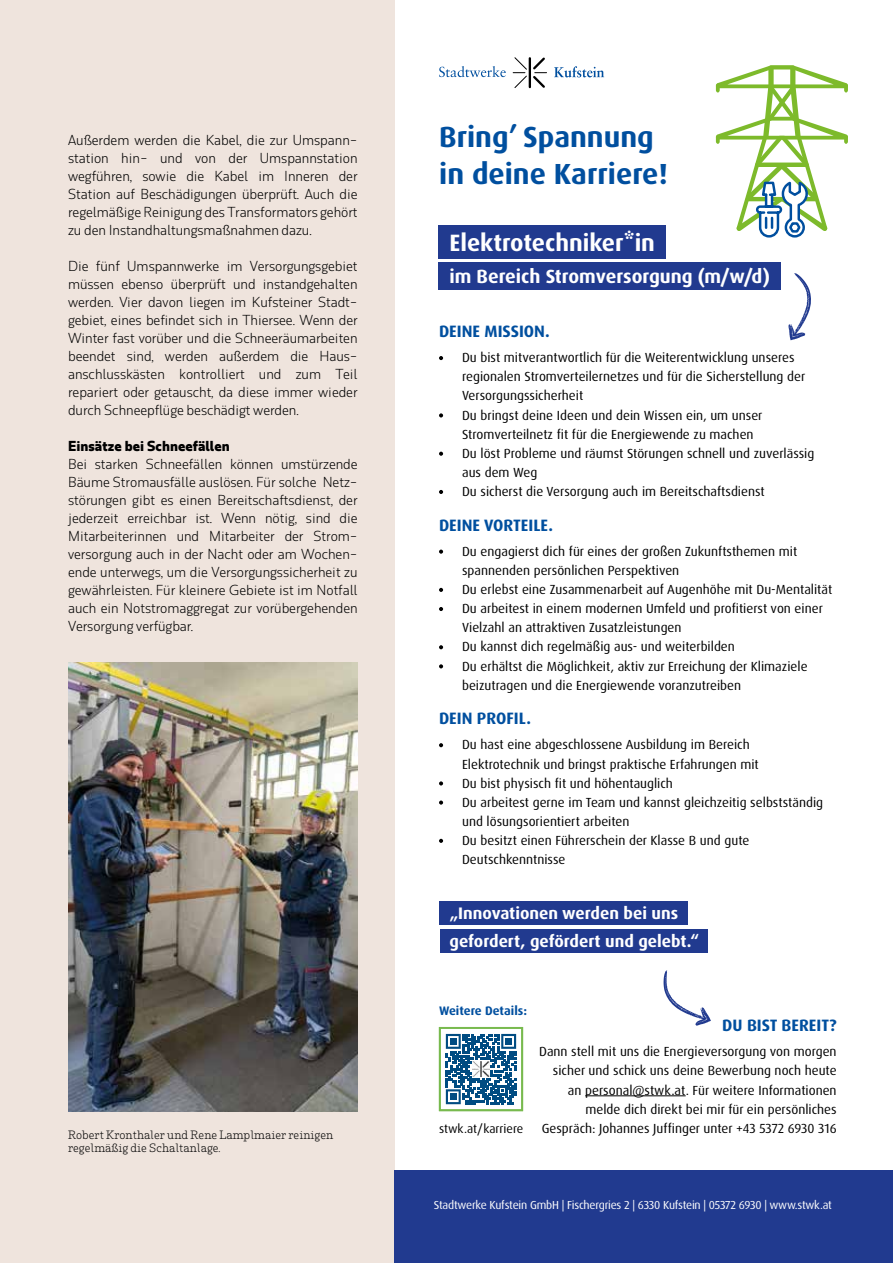
<style>
.page{position:relative;width:893px;height:1263px;background:#fff}
.page>*{position:absolute;margin:0;border:0;box-sizing:border-box;transform-origin:0 0}
.t1{font:700 29.1px/37.2px "Dax Pro";color:#004f9f}
.t2{font:700 23.7px "Dax Pro";color:#fff}
.t3{font:700 19.05px "Dax Pro";color:#fff}
.t4{font:700 16.65px/27.9px "Dax Pro";color:#fff}
.t5{font:700 16.5px "Dax Pro";color:#004f9f}
.t6{font:300 13.5px/18px "Rum Sans";color:#000;text-align:justify}
.t7{font:700 13.5px "Rum Sans";color:#000}
.t8{font:13.2px/19px "Dax Pro";color:#000}
.t9{font:12.3px "Dax Pro";color:#000}
.t10{font:700 12.3px "Dax Pro";color:#004f9f}
.t11{font:11.55px "Dax Pro";letter-spacing:-.02em;color:#fff}
.t12{font:300 11.25px/13.5px "Rum Serif";color:#000}
</style>
<div class="page">
<div style="left:0;top:0;width:395px;height:1263px;background:#efe4dd"></div>
<img style="left:68px;top:663px;width:289px;height:448px">
<div style="left:395px;top:1170px;width:498px;height:93px;background:#213a8f"></div>
<svg style="left:439px;top:66px;width:67px;height:11px"></svg>
<svg style="left:554px;top:66px;width:50px;height:11px"></svg>
<svg style="left:512px;top:57px;width:35px;height:32px"></svg>
<hr style="left:529px;top:58px;width:2px;height:29px;background:#000">
<svg style="left:439px;top:356px;width:4px;height:4px"></svg>
<svg style="left:439px;top:413px;width:4px;height:4px"></svg>
<svg style="left:439px;top:452px;width:4px;height:4px"></svg>
<svg style="left:439px;top:490px;width:4px;height:4px"></svg>
<svg style="left:439px;top:550px;width:4px;height:4px"></svg>
<svg style="left:439px;top:588px;width:4px;height:4px"></svg>
<svg style="left:439px;top:607px;width:4px;height:4px"></svg>
<svg style="left:439px;top:645px;width:4px;height:4px"></svg>
<svg style="left:439px;top:664px;width:4px;height:4px"></svg>
<svg style="left:439px;top:743px;width:4px;height:4px"></svg>
<svg style="left:439px;top:781px;width:4px;height:4px"></svg>
<svg style="left:439px;top:800px;width:4px;height:5px"></svg>
<svg style="left:439px;top:839px;width:4px;height:4px"></svg>
<hr style="left:585px;top:1095px;width:101px;height:1px;background:#000">
<div style="left:438px;top:1025px;width:85px;height:88px;background:linear-gradient(to right,#d1e7c3,#d1e7c3)"></div>
<svg style="left:439px;top:1027px;width:84px;height:84px"></svg>
<img style="left:472px;top:1061px;width:18px;height:16px">
<div style="left:438px;top:225px;width:228px;height:34px;background:#213a8f"></div>
<div style="left:438px;top:262px;width:343px;height:27px;background:#213a8f"></div>
<div style="left:440px;top:901px;width:248px;height:24px;background:#213a8f"></div>
<div style="left:440px;top:929px;width:268px;height:24px;background:#213a8f"></div>
<svg style="left:663px;top:970px;width:48px;height:56px"></svg>
<svg style="left:788px;top:273px;width:23px;height:67px"></svg>
<svg style="left:716px;top:65px;width:132px;height:173px"></svg>
<p class="t6" style="left:68px;top:131px;width:291px">Außerdem werden die Kabel, die zur Umspann&shy;station hin- und von der Umspannstation wegführen, sowie die Kabel im Inneren der Station auf Beschädigungen überprüft. Auch die regelmäßige Reinigung des Transformators gehört zu den Instandhaltungsmaßnahmen dazu.</p>
<p class="t6" style="left:68px;top:257px;width:291px">Die fünf Umspannwerke im Versorgungsgebiet müssen ebenso überprüft und instandgehalten werden. Vier davon liegen im Kufsteiner Stadt&shy;gebiet, eines befindet sich in Thiersee. Wenn der Winter fast vorüber und die Schneeräumarbeiten beendet sind, werden außerdem die Haus&shy;anschlusskästen kontrolliert und zum Teil repariert oder getauscht, da diese immer wieder durch Schneepflüge beschädigt werden.</p>
<p class="t7" style="left:68px;top:438px;width:163px">Einsätze bei Schneefällen</p>
<p class="t6" style="left:68px;top:455px;width:291px">Bei starken Schneefällen können umstürzende Bäume Stromausfälle auslösen. Für solche Netz&shy;störungen gibt es einen Bereitschaftsdienst, der jederzeit erreichbar ist. Wenn nötig, sind die Mitarbeiterinnen und Mitarbeiter der Strom&shy;versorgung auch in der Nacht oder am Wochen&shy;ende unterwegs, um die Versorgungssicherheit zu gewährleisten. Für kleinere Gebiete ist im Notfall auch ein Notstromaggregat zur vorübergehenden Versorgung verfügbar.</p>
<p class="t12" style="left:68px;top:1128px;width:267px">Robert Kronthaler und Rene Lamplmaier reinigen regelmäßig die Schaltanlage.</p>
<h1 class="t1" style="left:439px;top:118px;width:230px">Bring’ Spannung in deine Karriere!</h1>
<h2 class="t2" style="left:449px;top:227px;width:207px">Elektrotechniker*in</h2>
<h3 class="t3" style="left:449px;top:264px;width:322px">im Bereich Stromversorgung (m/w/d)</h3>
<p class="t5" style="left:439px;top:321px;width:112px">DEINE MISSION.</p>
<p class="t8" style="left:462px;top:348px;width:354px">Du bist mitverantwortlich für die Weiterentwicklung unseres regionalen Stromverteilernetzes und für die Sicherstellung der Versorgungssicherheit<br>Du bringst deine Ideen und dein Wissen ein, um unser Stromverteilnetz fit für die Energiewende zu machen<br>Du löst Probleme und räumst Störungen schnell und zuverlässig aus dem Weg<br>Du sicherst die Versorgung auch im Bereitschaftsdienst</p>
<p class="t5" style="left:439px;top:514px;width:116px">DEINE VORTEILE.</p>
<p class="t8" style="left:462px;top:542px;width:372px">Du engagierst dich für eines der großen Zukunftsthemen mit spannenden persönlichen Perspektiven<br>Du erlebst eine Zusammenarbeit auf Augenhöhe mit Du-Mentalität Du arbeitest in einem modernen Umfeld und profitierst von einer Vielzahl an attraktiven Zusatzleistungen<br>Du kannst dich regelmäßig aus- und weiterbilden<br>Du erhältst die Möglichkeit, aktiv zur Erreichung der Klimaziele beizutragen und die Energiewende voranzutreiben</p>
<p class="t5" style="left:439px;top:708px;width:94px">DEIN PROFIL.</p>
<p class="t8" style="left:462px;top:735px;width:363px">Du hast eine abgeschlossene Ausbildung im Bereich Elektrotechnik und bringst praktische Erfahrungen mit<br>Du bist physisch fit und höhentauglich<br>Du arbeitest gerne im Team und kannst gleichzeitig selbstständig und lösungsorientiert arbeiten<br>Du besitzt einen Führerschein der Klasse B und gute Deutschkenntnisse</p>
<p class="t4" style="left:449px;top:899px;width:251px">„Innovationen werden bei uns gefordert, gefördert und gelebt.“</p>
<p class="t10" style="left:439px;top:1003px;width:89px">Weitere Details:</p>
<p class="t5" style="left:722px;top:1015px;width:116px">DU BIST BEREIT?</p>
<p class="t8" style="left:539px;top:1042px;width:299px;text-align:right">Dann stell mit uns die Energieversorgung von morgen sicher und schick uns deine Bewerbung noch heute an personal@stwk.at. Für weitere Informationen melde dich direkt bei mir für ein persönliches</p>
<p class="t9" style="left:439px;top:1120px;width:86px">stwk.at/karriere</p>
<p class="t8" style="left:542px;top:1119px;width:296px">Gespräch: Johannes Juffinger unter +43 5372 6930 316</p>
<p class="t11" style="left:434px;top:1197px;width:399px">Stadtwerke Kufstein GmbH | Fischergries 2 | 6330 Kufstein | 05372 6930 | www.stwk.at</p>
</div>
